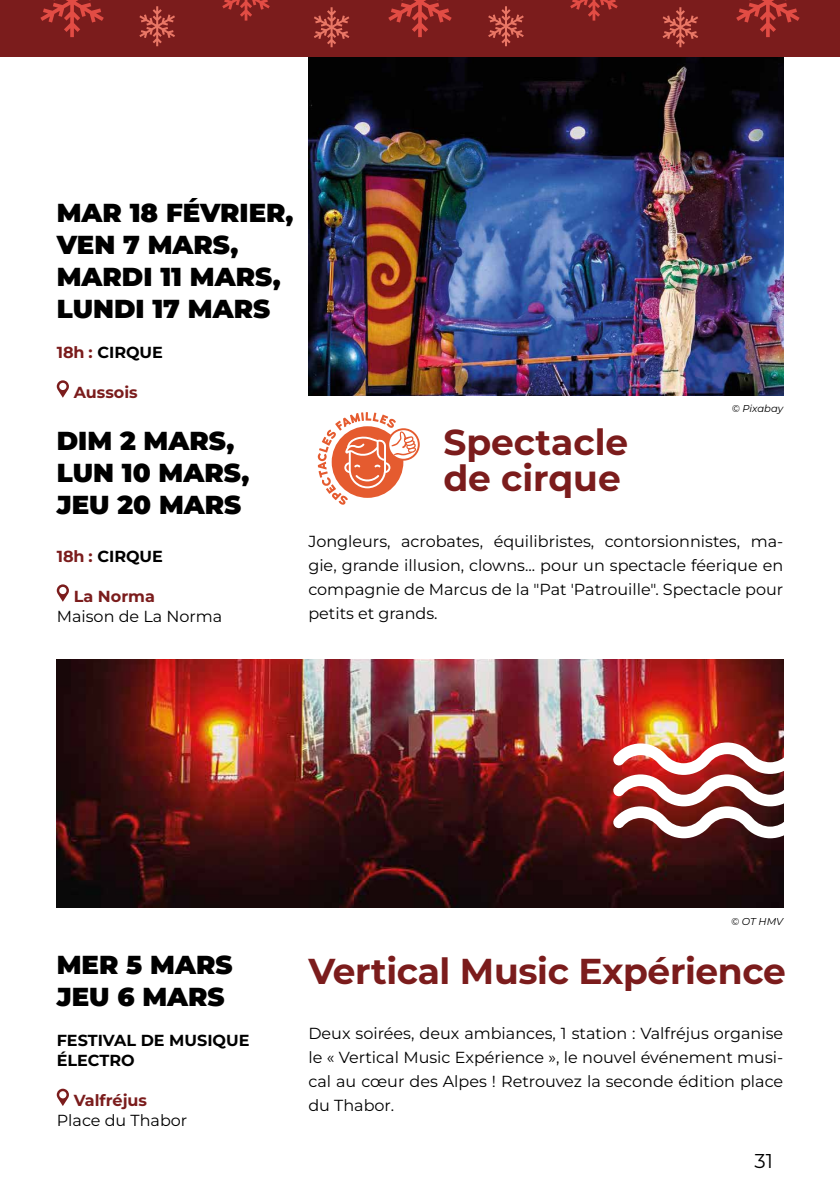
<style>
.page{position:relative;width:840px;height:1191px;background:#fff}
.page>*{position:absolute;margin:0;border:0;box-sizing:border-box;transform-origin:0 0}
.t1{font:700 36px/36px "Montserrat";letter-spacing:-.01em;color:#7b1c1c}
.t2{font:900 26px/32px "Montserrat";color:#000}
.t3{font:20px "Montserrat";color:#000}
.t4{font:16px/24px "Montserrat";color:#000;text-align:justify}
.t5{font:700 16px/20px "Montserrat";color:#000}
.t6{font:700 16px "Montserrat";color:#7b1c1c}
.t7{font:italic 10px "Montserrat";color:#000}
.s1{color:#7b1c1c}
</style>
<div class="page">
<img style="left:308px;top:57px;width:474px;height:338px">
<img style="left:57px;top:659px;width:725px;height:249px">
<div style="left:0;top:0;width:839px;height:57px;background:#7b1c1c"></div>
<svg style="left:388px;top:0;width:63px;height:37px"></svg>
<svg style="left:40px;top:0;width:64px;height:37px"></svg>
<svg style="left:736px;top:0;width:63px;height:37px"></svg>
<svg style="left:222px;top:0;width:48px;height:21px"></svg>
<svg style="left:570px;top:0;width:47px;height:21px"></svg>
<svg style="left:314px;top:7px;width:35px;height:40px"></svg>
<svg style="left:662px;top:7px;width:35px;height:40px"></svg>
<svg style="left:139px;top:6px;width:36px;height:40px"></svg>
<svg style="left:488px;top:6px;width:35px;height:40px"></svg>
<svg style="left:57px;top:1088px;width:12px;height:18px"></svg>
<svg style="left:57px;top:380px;width:12px;height:18px"></svg>
<svg style="left:57px;top:584px;width:12px;height:18px"></svg>
<svg style="left:317px;top:412px;width:102px;height:93px"></svg>
<img style="left:612px;top:741px;width:172px;height:97px">
<h2 class="t2" style="left:57px;top:196px;width:238px">MAR 18 FÉVRIER,<br>VEN 7 MARS,<br>MARDI 11 MARS,<br>LUNDI 17 MARS</h2>
<p class="t5" style="left:57px;top:341px;width:108px"><span class="s1">18h :</span> CIRQUE</p>
<p class="t6" style="left:74px;top:381px;width:65px">Aussois</p>
<h2 class="t2" style="left:57px;top:424px;width:194px">DIM 2 MARS,<br>LUN 10 MARS,<br>JEU 20 MARS</h2>
<p class="t5" style="left:57px;top:545px;width:108px"><span class="s1">18h :</span> CIRQUE</p>
<p class="t6" style="left:74px;top:585px;width:83px">La Norma</p>
<p class="t4" style="left:57px;top:603px;width:167px">Maison de La Norma</p>
<h1 class="t1" style="left:443px;top:423px;width:186px">Spectacle de cirque</h1>
<p class="t7" style="left:731px;top:402px;width:53px">© Pixabay</p>
<p class="t4" style="left:308px;top:529px;width:476px">Jongleurs, acrobates, équilibristes, contorsionnistes, ma&shy;gie, grande illusion, clowns... pour un spectacle féerique en compagnie de Marcus de la "Pat 'Patrouille". Spectacle pour petits et grands.</p>
<h2 class="t2" style="left:57px;top:948px;width:177px">MER 5 MARS<br>JEU 6 MARS</h2>
<p class="t5" style="left:57px;top:1030px;width:194px">FESTIVAL DE MUSIQUE<br>ÉLECTRO</p>
<p class="t6" style="left:74px;top:1089px;width:75px">Valfréjus</p>
<p class="t4" style="left:57px;top:1108px;width:132px">Place du Thabor</p>
<p class="t7" style="left:730px;top:914px;width:53px">© OT HMV</p>
<h1 class="t1" style="left:308px;top:952px;width:479px">Vertical Music Expérience</h1>
<p class="t4" style="left:308px;top:1020px;width:476px">Deux soirées, deux ambiances, 1 station : Valfréjus organise le « Vertical Music Expérience », le nouvel événement musi&shy;cal au cœur des Alpes ! Retrouvez la seconde édition place du Thabor.</p>
<p class="t3" style="left:754px;top:1147px;width:20px">31</p>
</div>
